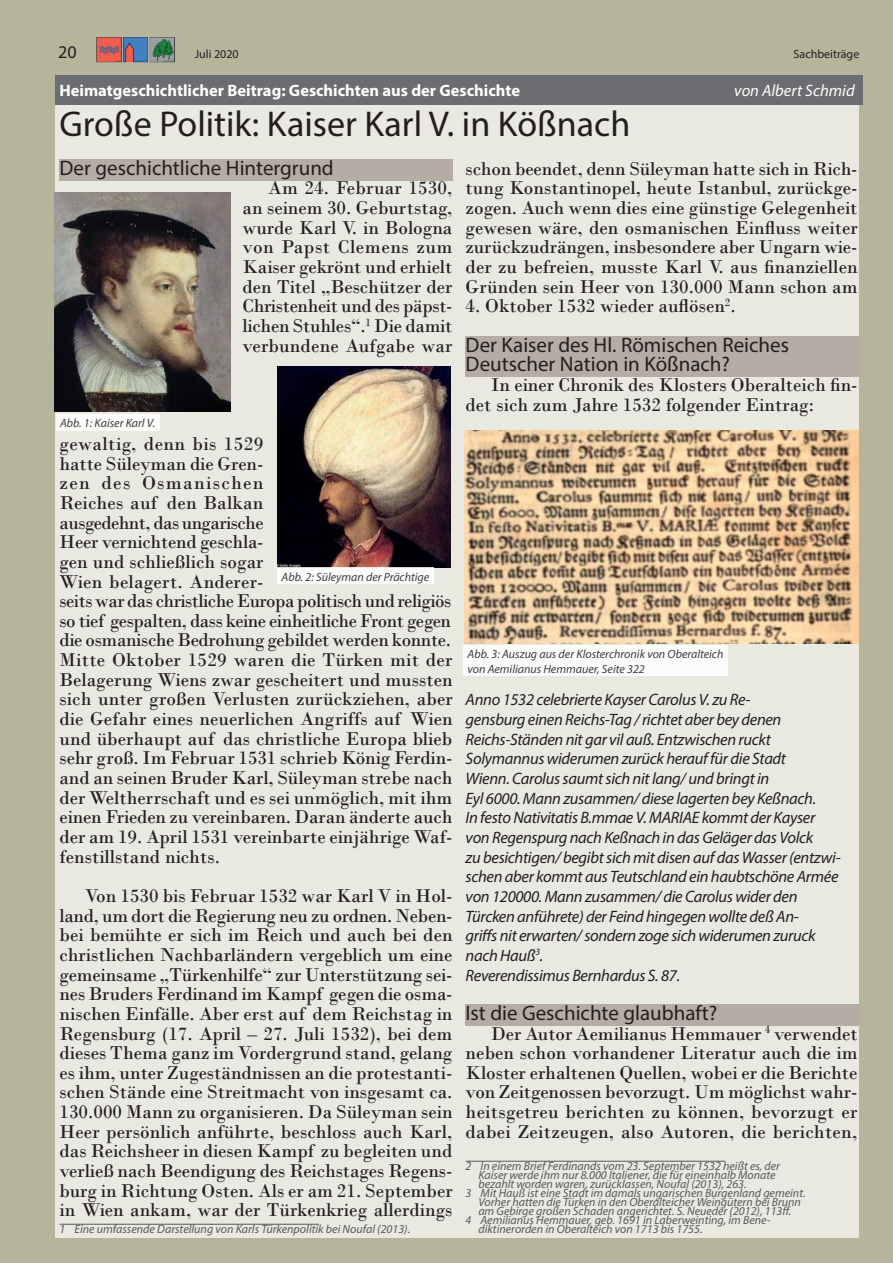
<style>
.page{position:relative;width:893px;height:1263px;background:#b7b49c}
.page>*{position:absolute;margin:0;border:0;box-sizing:border-box;transform-origin:0 0}
.t1{font:36px "Myriad Pro";color:#231f20}
.t2{font:21px/19.5px "Myriad Pro";color:#231f20}
.t3{font:19.5px/19.6px "Bodoni";color:#231f20;text-align:justify}
.t4{font:18px "Myriad Pro";color:#231f20}
.t5{font:italic 16.5px/19.6px "Myriad Pro";letter-spacing:-.02em;color:#231f20}
.t6{font:700 16.5px "Myriad Pro";color:#fff}
.t7{font:italic 16.5px "Myriad Pro";color:#fff}
.t8{font:italic 12px "Myriad Pro";color:#57585a}
.t9{font:italic 12px/14.4px "Myriad Pro";color:#231f20}
.t10{font:12px "Myriad Pro";color:#231f20}
</style>
<div class="page">
<div style="left:55px;top:77px;width:804px;height:1160px;background:#e9e8e1"></div>
<div style="left:55px;top:75px;width:808px;height:30px;background:#6c6d70"></div>
<div style="left:60px;top:159px;width:393px;height:21px;background:#b5ada4"></div>
<hr style="left:60px;top:1224px;width:259px;height:1px;background:#57585a">
<div style="left:466px;top:336px;width:393px;height:40px;background:#b5ada4"></div>
<div style="left:466px;top:1004px;width:393px;height:21px;background:#b5ada4"></div>
<hr style="left:466px;top:1161px;width:259px;height:1px;background:#57585a">
<img style="left:277px;top:367px;width:173px;height:201px">
<img style="left:55px;top:192px;width:175px;height:219px">
<img style="left:464px;top:430px;width:395px;height:213px">
<div style="left:56px;top:414px;width:103px;height:16px;background:#fff"></div>
<div style="left:277px;top:568px;width:157px;height:16px;background:#fff"></div>
<div style="left:463px;top:645px;width:265px;height:30px;background:#fff"></div>
<img style="left:96px;top:37px;width:79px;height:26px">
<p class="t4" style="left:58px;top:41px;width:20px">20</p>
<p class="t10" style="left:195px;top:46px;width:45px">Juli 2020</p>
<p class="t10" style="left:794px;top:46px;width:67px">Sachbeiträge</p>
<p class="t6" style="left:60px;top:80px;width:462px">Heimatgeschichtlicher Beitrag: Geschichten aus der Geschichte</p>
<p class="t7" style="left:734px;top:80px;width:122px">von Albert Schmid</p>
<h1 class="t1" style="left:60px;top:101px;width:572px">Große Politik: Kaiser Karl V. in Kößnach</h1>
<p class="t2" style="left:60px;top:158px;width:276px">Der geschichtliche Hintergrund</p>
<p class="t3" style="left:243px;top:178px;width:212px;text-indent:26px">Am 24. Februar 1530, an seinem 30. Geburtstag, wurde Karl V. in Bologna von Papst Clemens zum Kaiser gekrönt und erhielt den Titel „Beschützer der Christenheit und des päpst&shy;lichen Stuhles“.<sup>1</sup> Die damit verbundene Aufgabe war</p>
<p class="t3" style="left:466px;top:159px;width:394px">schon beendet, denn Süleyman hatte sich in Rich&shy;tung Konstantinopel, heute Istanbul, zurückge&shy;zogen. Auch wenn dies eine günstige Gelegenheit gewesen wäre, den osmanischen Einfluss weiter zurückzudrängen, insbesondere aber Ungarn wie&shy;der zu befreien, musste Karl V. aus finanziellen Gründen sein Heer von 130.000 Mann schon am</p>
<p class="t3" style="left:466px;top:296px;width:272px">4. Oktober 1532 wieder auflösen<sup>2</sup>.</p>
<p class="t2" style="left:466px;top:335px;width:325px">Der Kaiser des Hl. Römischen Reiches<br>Deutscher Nation in Kößnach?</p>
<p class="t3" style="left:466px;top:375px;width:393px;text-indent:26px">In einer Chronik des Klosters Oberalteich fin&shy;det sich zum Jahre 1532 folgender Eintrag:</p>
<p class="t9" style="left:60px;top:416px;width:97px">Abb. 1: Kaiser Karl V.</p>
<p class="t3" style="left:60px;top:434px;width:395px;text-align:left">gewaltig, denn bis 1529<br>hatte Süleyman die Gren-<br>zen des Osmanischen<br>Reiches auf den Balkan<br>ausgedehnt, das ungarische<br>Heer vernichtend geschla-<br>gen und schließlich sogar<br>Wien belagert. Anderer-<br>seits war das christliche Europa politisch und religiös so tief gespalten, dass keine einheitliche Front gegen die osmanische Bedrohung gebildet werden konnte.<br>Mitte Oktober 1529 waren die Türken mit der Belagerung Wiens zwar gescheitert und mussten sich unter großen Verlusten zurückziehen, aber die Gefahr eines neuerlichen Angriffs auf Wien und überhaupt auf das christliche Europa blieb sehr groß. Im Februar 1531 schrieb König Ferdin&shy;and an seinen Bruder Karl, Süleyman strebe nach der Weltherrschaft und es sei unmöglich, mit ihm einen Frieden zu vereinbaren. Daran änderte auch der am 19. April 1531 vereinbarte einjährige Waf&shy;fenstillstand nichts.</p>
<p class="t3" style="left:60px;top:886px;width:395px;text-indent:26px">Von 1530 bis Februar 1532 war Karl V in Hol&shy;land, um dort die Regierung neu zu ordnen. Neben&shy;bei bemühte er sich im Reich und auch bei den christlichen Nachbarländern vergeblich um eine gemeinsame „Türkenhilfe“ zur Unterstützung sei&shy;nes Bruders Ferdinand im Kampf gegen die osma&shy;nischen Einfälle. Aber erst auf dem Reichstag in Regensburg (17. April – 27. Juli 1532), bei dem dieses Thema ganz im Vordergrund stand, gelang es ihm, unter Zugeständnissen an die protestanti&shy;schen Stände eine Streitmacht von insgesamt ca.<br>130.000 Mann zu organisieren. Da Süleyman sein Heer persönlich anführte, beschloss auch Karl, das Reichsheer in diesen Kampf zu begleiten und verließ nach Beendigung des Reichstages Regens&shy;burg in Richtung Osten. Als er am 21. September in Wien ankam, war der Türkenkrieg allerdings</p>
<p class="t8" style="left:60px;top:1222px;width:352px">1 Eine umfassende Darstellung von Karls Türkenpolitik bei Noufal (2013).</p>
<p class="t9" style="left:282px;top:570px;width:149px">Abb. 2: Süleyman der Prächtige</p>
<p class="t9" style="left:468px;top:647px;width:257px">Abb. 3: Auszug aus der Klosterchronik von Oberalteich von Aemilianus Hemmauer, Seite 322</p>
<p class="t5" style="left:466px;top:690px;width:377px">Anno 1532 celebrierte Kayser Carolus V. zu Re-<br>gensburg einen Reichs-Tag / richtet aber bey denen Reichs-Ständen nit gar vil auß. Entzwischen ruckt Solymannus widerumen zurück herauf für die Stadt<br>Wienn. Carolus saumt sich nit lang/ und bringt in<br>Eyl 6000. Mann zusammen/ diese lagerten bey Keßnach.<br>In festo Nativitatis B.mmae V. MARIAE kommt der Kayser von Regenspurg nach Keßnach in das Geläger das Volck<br>zu besichtigen/ begibt sich mit disen auf das Wasser (entzwi&shy;schen aber kommt aus Teutschland ein haubtschöne Armée von 120000. Mann zusammen/ die Carolus wider den Türcken anführete) der Feind hingegen wollte deß An-<br>griffs nit erwarten/ sondern zoge sich widerumen zuruck nach Hauß<sup>3</sup>.<br>Reverendissimus Bernhardus S. 87.</p>
<p class="t2" style="left:466px;top:1003px;width:253px">Ist die Geschichte glaubhaft?</p>
<p class="t3" style="left:466px;top:1023px;width:393px;text-indent:26px">Der Autor Aemilianus Hemmauer <sup>4</sup> verwendet neben schon vorhandener Literatur auch die im Kloster erhaltenen Quellen, wobei er die Berichte von Zeitgenossen bevorzugt. Um möglichst wahr&shy;heitsgetreu berichten zu können, bevorzugt er dabei Zeitzeugen, also Autoren, die berichten,</p>
<p class="t8" style="left:466px;top:1159px;width:316px">2 In einem Brief Ferdinands vom 23. September 1532 heißt es, der</p>
<p class="t8" style="left:478px;top:1168px;width:299px">Kaiser werde ihm nur 8.000 Italiener, die für eineinhalb Monate</p>
<p class="t8" style="left:478px;top:1177px;width:270px">bezahlt worden waren, zurücklassen, Noufal (2013), 263.</p>
<p class="t8" style="left:466px;top:1186px;width:342px">3 Mit Hauß ist eine Stadt im damals ungarischen Burgenland gemeint.</p>
<p class="t8" style="left:478px;top:1195px;width:324px">Vorher hatten die Türken in den Oberalteicher Weingütern bei Brunn</p>
<p class="t8" style="left:478px;top:1204px;width:314px">am Gebirge großen Schaden angerichtet. S. Neueder (2012), 113ff.</p>
<p class="t8" style="left:466px;top:1213px;width:306px">4 Aemilianus Hemmauer, geb. 1691 in Laberweinting, im Bene-</p>
<p class="t8" style="left:478px;top:1222px;width:226px">diktinerorden in Oberalteich von 1713 bis 1755.</p>
</div>
